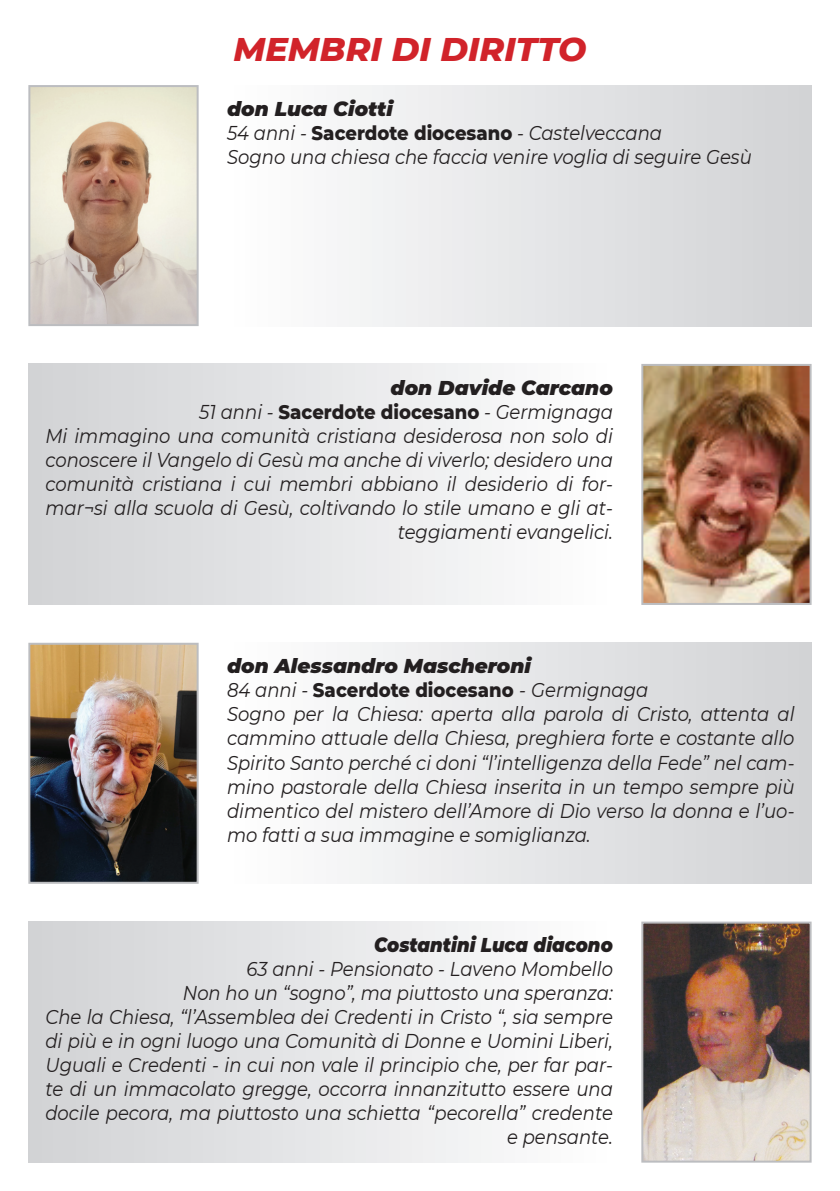
<style>
.page{position:relative;width:840px;height:1191px;background:#fff}
.page>*{position:absolute;margin:0;border:0;box-sizing:border-box;transform-origin:0 0}
.t1{font:italic 800 33.4px "Montserrat";color:#d1232a}
.t2{font:italic 20px/24px "Montserrat";color:#231f20;text-align:right;scale:.9 1}
.t3{font:italic 900 20px "Montserrat";color:#231f20}
.t4{font:italic 900 20px "Montserrat";color:#231f20;scale:.9 1}
.s1{font-weight:800;font-style:normal}
</style>
<div class="page">
<div style="left:227px;top:85px;width:584px;height:241px;background:linear-gradient(to right,#fefefe,#d1d2d4)"></div>
<img style="left:31px;top:88px;width:164px;height:235px">
<div style="left:28px;top:85px;width:170px;height:241px;border:2px solid #bcbdc0"></div>
<div style="left:227px;top:643px;width:584px;height:240px;background:linear-gradient(to right,#fefefe,#d1d2d4)"></div>
<img style="left:31px;top:646px;width:164px;height:234px">
<div style="left:28px;top:643px;width:170px;height:240px;border:2px solid #bcbdc0"></div>
<div style="left:28px;top:364px;width:584px;height:241px;background:linear-gradient(to right,#d0d2d4,#fefefe)"></div>
<img style="left:644px;top:367px;width:164px;height:235px">
<div style="left:641px;top:364px;width:170px;height:241px;border:2px solid #bcbdc0"></div>
<div style="left:28px;top:921px;width:584px;height:241px;background:linear-gradient(to right,#d0d2d4,#fefefe)"></div>
<img style="left:644px;top:924px;width:164px;height:235px">
<div style="left:641px;top:921px;width:170px;height:241px;border:2px solid #bcbdc0"></div>
<p class="t1" style="left:233px;top:24px;width:354px">MEMBRI DI DIRITTO</p>
<p class="t3" style="left:227px;top:94px;width:167px">don Luca Ciotti</p>
<p class="t2" style="left:227px;top:120px;width:484px">54 anni - <span class="s1">Sacerdote diocesano</span> - Castelveccana</p>
<p class="t2" style="left:227px;top:144px;width:584px">Sogno una chiesa che faccia venire voglia di seguire Gesù</p>
<p class="t3" style="left:390px;top:372px;width:224px">don Davide Carcano</p>
<p class="t2" style="left:199px;top:399px;width:461px">51 anni - <span class="s1">Sacerdote diocesano</span> - Germignaga</p>
<p class="t2" style="left:45px;top:423px;width:631px">Mi immagino una comunità cristiana desiderosa non solo di conoscere il Vangelo di Gesù ma anche di viverlo; desidero una comunità cristiana i cui membri abbiano il desiderio di for&shy;mar¬si alla scuola di Gesù, coltivando lo stile umano e gli at&shy;teggiamenti evangelici.</p>
<p class="t3" style="left:227px;top:651px;width:305px">don Alessandro Mascheroni</p>
<p class="t2" style="left:227px;top:677px;width:469px">84 anni - <span class="s1">Sacerdote diocesano</span> - Germignaga</p>
<p class="t2" style="left:227px;top:701px;width:631px;text-align:justify">Sogno per la Chiesa: aperta alla parola di Cristo, attenta al cammino attuale della Chiesa, preghiera forte e costante allo Spirito Santo perché ci doni “l’intelligenza della Fede” nel cam&shy;mino pastorale della Chiesa inserita in un tempo sempre più dimentico del mistero dell’Amore di Dio verso la donna e l’uo&shy;mo fatti a sua immagine e somiglianza.</p>
<p class="t4" style="left:374px;top:930px;width:267px">Costantini Luca diacono</p>
<p class="t2" style="left:246px;top:956px;width:408px">63 anni - Pensionato - Laveno Mombello</p>
<p class="t2" style="left:183px;top:980px;width:479px">Non ho un “sogno”, ma piuttosto una speranza:</p>
<p class="t2" style="left:45px;top:1004px;width:631px">Che la Chiesa, “l’Assemblea dei Credenti in Cristo “, sia sempre di più e in ogni luogo una Comunità di Donne e Uomini Liberi, Uguali e Credenti - in cui non vale il principio che, per far par&shy;te di un immacolato gregge, occorra innanzitutto essere una docile pecora, ma piuttosto una schietta “pecorella” credente e pensante.</p>
</div>
